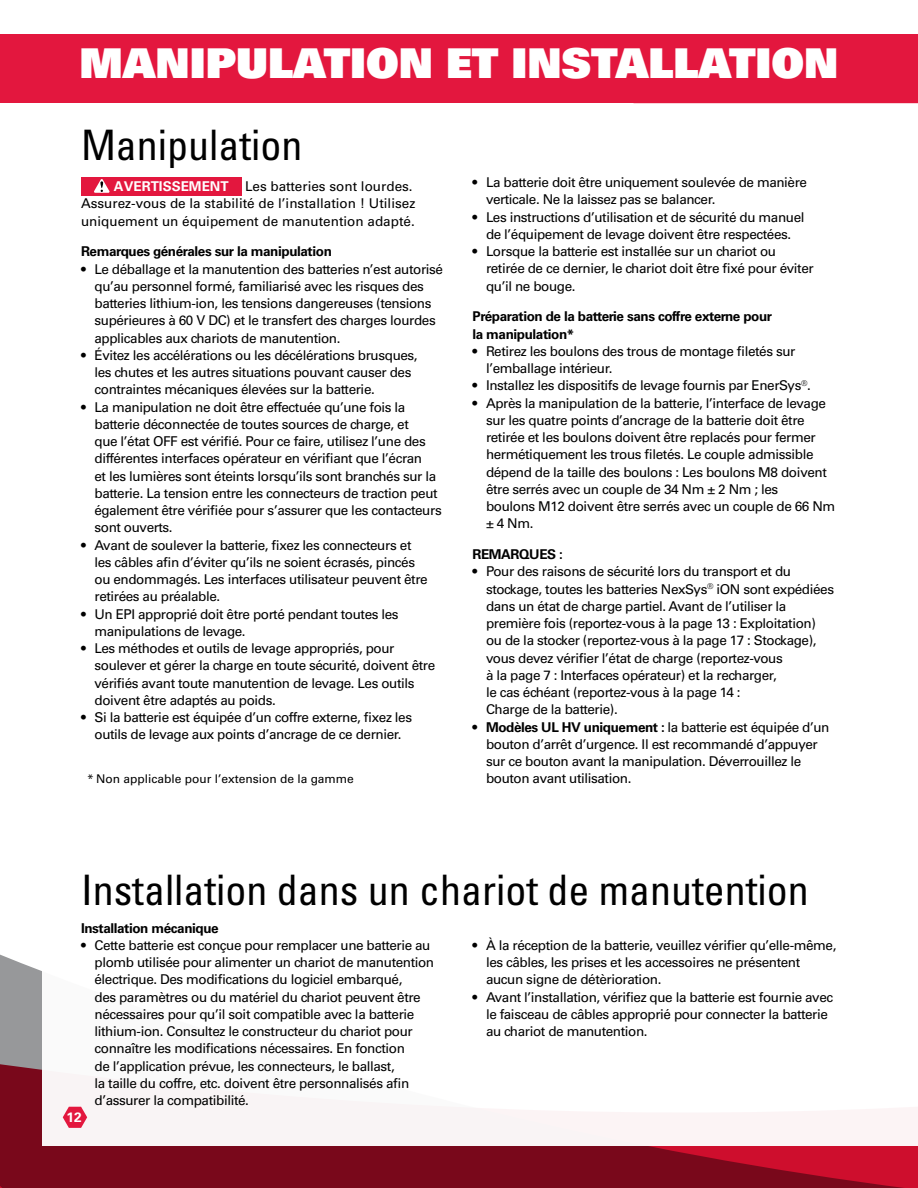
<style>
.page{position:relative;width:918px;height:1188px;background:#fff}
.page>*{position:absolute;margin:0;border:0;box-sizing:border-box;transform-origin:0 0}
.Labels{font:condensed 42px "Univers LT Std";color:#000}
.t1{font:41.1px "Univers LT Std X Black";color:#fff}
.Labels-2{font:13.5px/17.2px "Univers LT Std";letter-spacing:-.03em;color:#000}
.Labels-3{font:700 13.5px/17.2px "Univers LT Std";letter-spacing:-.03em;color:#000}
.Labels-4{font:13.5px/17.2px "Univers LT Std";color:#000}
.t2{font:700 13.5px "Univers LT Std";color:#fff}
.Labels-5{font:12px "Univers LT Std";color:#000}
.s1{font-weight:700}
</style>
<div class="page">
<svg style="left:0;top:954px;width:918px;height:234px;background:#88182b"></svg>
<div style="left:42px;top:857px;width:876px;height:289px;background:#fff"></div>
<div style="left:0;top:35px;width:918px;height:68px;background:#e3173e"></div>
<div style="left:81px;top:177px;width:160px;height:19px;background:#e3173e"></div>
<svg style="left:94px;top:179px;width:16px;height:14px"></svg>
<svg style="left:63px;top:1107px;width:24px;height:21px"></svg>
<p class="t1" style="left:80px;top:37px;width:760px">MANIPULATION ET INSTALLATION</p>
<p class="Labels" style="left:81px;top:118px;width:223px">Manipulation</p>
<p class="t2" style="left:114px;top:179px;width:116px">AVERTISSEMENT</p>
<p class="Labels-4" style="left:81px;top:178px;width:336px;text-indent:164px">Les batteries sont lourdes.<br>Assurez-vous de la stabilité de l’installation ! Utilisez uniquement un équipement de manutention adapté.</p>
<p class="Labels-3" style="left:81px;top:243px;width:252px">Remarques générales sur la manipulation</p>
<p class="Labels-2" style="left:94px;top:260px;width:350px;text-indent:-14px">• Le déballage et la manutention des batteries n’est autorisé qu’au personnel formé, familiarisé avec les risques des batteries lithium-ion, les tensions dangereuses (tensions supérieures à 60 V DC) et le transfert des charges lourdes applicables aux chariots de manutention.</p>
<p class="Labels-2" style="left:94px;top:347px;width:325px;text-indent:-14px">• Évitez les accélérations ou les décélérations brusques, les chutes et les autres situations pouvant causer des contraintes mécaniques élevées sur la batterie.</p>
<p class="Labels-2" style="left:94px;top:398px;width:349px;text-indent:-14px">• La manipulation ne doit être effectuée qu’une fois la batterie déconnectée de toutes sources de charge, et<br>que l’état OFF est vérifié. Pour ce faire, utilisez l’une des différentes interfaces opérateur en vérifiant que l’écran<br>et les lumières sont éteints lorsqu’ils sont branchés sur la batterie. La tension entre les connecteurs de traction peut également être vérifiée pour s’assurer que les contacteurs sont ouverts.</p>
<p class="Labels-2" style="left:94px;top:536px;width:335px;text-indent:-14px">• Avant de soulever la batterie, fixez les connecteurs et les câbles afin d’éviter qu’ils ne soient écrasés, pincés ou endommagés. Les interfaces utilisateur peuvent être retirées au préalable.</p>
<p class="Labels-2" style="left:94px;top:605px;width:306px;text-indent:-14px">• Un EPI approprié doit être porté pendant toutes les manipulations de levage.</p>
<p class="Labels-2" style="left:94px;top:640px;width:342px;text-indent:-14px">• Les méthodes et outils de levage appropriés, pour soulever et gérer la charge en toute sécurité, doivent être vérifiés avant toute manutention de levage. Les outils doivent être adaptés au poids.</p>
<p class="Labels-2" style="left:81px;top:709px;width:333px;text-align:center">• Si la batterie est équipée d’un coffre externe, fixez les outils de levage aux points d’ancrage de ce dernier.</p>
<p class="Labels-2" style="left:486px;top:174px;width:323px;text-indent:-14px">• La batterie doit être uniquement soulevée de manière verticale. Ne la laissez pas se balancer.</p>
<p class="Labels-2" style="left:472px;top:208px;width:334px;text-align:center">• Les instructions d’utilisation et de sécurité du manuel de l’équipement de levage doivent être respectées.</p>
<p class="Labels-2" style="left:486px;top:243px;width:329px;text-indent:-14px">• Lorsque la batterie est installée sur un chariot ou retirée de ce dernier, le chariot doit être fixé pour éviter qu’il ne bouge.</p>
<p class="Labels-3" style="left:472px;top:308px;width:301px">Préparation de la batterie sans coffre externe pour la manipulation*</p>
<p class="Labels-2" style="left:486px;top:343px;width:311px;text-indent:-14px">• Retirez les boulons des trous de montage filetés sur l’emballage intérieur.</p>
<p class="Labels-2" style="left:472px;top:377px;width:340px">• Installez les dispositifs de levage fournis par EnerSys<sup>®</sup>.</p>
<p class="Labels-2" style="left:486px;top:394px;width:351px;text-indent:-14px">• Après la manipulation de la batterie, l’interface de levage sur les quatre points d’ancrage de la batterie doit être retirée et les boulons doivent être replacés pour fermer hermétiquement les trous filetés. Le couple admissible dépend de la taille des boulons : Les boulons M8 doivent être serrés avec un couple de 34 Nm ± 2 Nm ; les<br>boulons M12 doivent être serrés avec un couple de 66 Nm ± 4 Nm.</p>
<p class="Labels-3" style="left:472px;top:546px;width:92px">REMARQUES :</p>
<p class="Labels-2" style="left:486px;top:563px;width:350px;text-indent:-14px">• Pour des raisons de sécurité lors du transport et du stockage, toutes les batteries NexSys<sup>®</sup> iON sont expédiées dans un état de charge partiel. Avant de l’utiliser la première fois (reportez-vous à la page 13 : Exploitation) ou de la stocker (reportez-vous à la page 17 : Stockage), vous devez vérifier l’état de charge (reportez-vous<br>à la page 7 : Interfaces opérateur) et la recharger,<br>le cas échéant (reportez-vous à la page 14 :<br>Charge de la batterie).</p>
<p class="Labels-2" style="left:486px;top:718px;width:345px;text-indent:-14px"><span class="s1">• Modèles UL HV uniquement :</span> la batterie est équipée d’un bouton d’arrêt d’urgence. Il est recommandé d’appuyer sur ce bouton avant la manipulation. Déverrouillez le</p>
<p class="Labels-5" style="left:87px;top:771px;width:268px">* Non applicable pour l’extension de la gamme</p>
<p class="Labels-2" style="left:486px;top:770px;width:147px">bouton avant utilisation.</p>
<p class="Labels" style="left:81px;top:863px;width:729px">Installation dans un chariot de manutention</p>
<p class="Labels-3" style="left:81px;top:919px;width:139px">Installation mécanique</p>
<p class="Labels-2" style="left:94px;top:937px;width:341px;text-indent:-14px">• Cette batterie est conçue pour remplacer une batterie au plomb utilisée pour alimenter un chariot de manutention électrique. Des modifications du logiciel embarqué,<br>des paramètres ou du matériel du chariot peuvent être nécessaires pour qu’il soit compatible avec la batterie lithium-ion. Consultez le constructeur du chariot pour connaître les modifications nécessaires. En fonction<br>de l’application prévue, les connecteurs, le ballast,<br>la taille du coffre, etc. doivent être personnalisés afin d’assurer la compatibilité.</p>
<p class="Labels-2" style="left:486px;top:937px;width:352px;text-indent:-14px">• À la réception de la batterie, veuillez vérifier qu’elle-même, les câbles, les prises et les accessoires ne présentent aucun signe de détèrioration.</p>
<p class="Labels-2" style="left:486px;top:988px;width:349px;text-indent:-14px">• Avant l’installation, vérifiez que la batterie est fournie avec le faisceau de câbles approprié pour connecter la batterie au chariot de manutention.</p>
<p class="t2" style="left:66px;top:1110px;width:17px">12</p>
</div>
